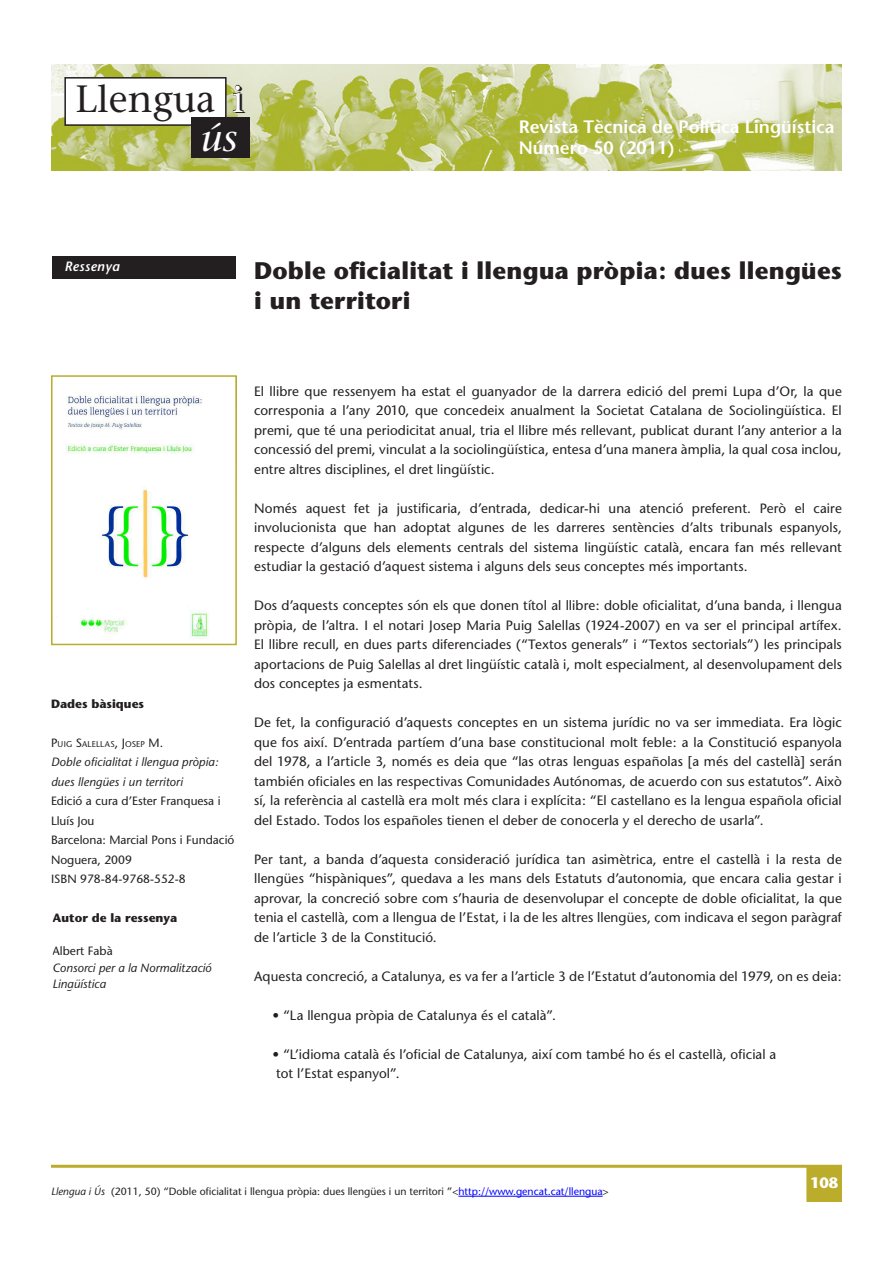
<style>
.page{position:relative;width:893px;height:1263px;background:#fff}
.page>*{position:absolute;margin:0;border:0;box-sizing:border-box;transform-origin:0 0}
.t1{font:37.95px/39.2px "Stone Serif";color:#231f20;text-align:right}
.t2{font:700 24px/30px "Stone Sans";letter-spacing:.01em;color:#231f20}
.t3{font:600 18px/21px "Stone Sans";color:#fff}
.t4{font:700 15px "Stone Sans";color:#fff}
.t5{font:13.5px/19.5px "Stone Sans";letter-spacing:.005em;color:#231f20;text-align:justify}
.t6{font:italic 600 13.5px "Stone Sans";letter-spacing:.025em;color:#fff}
.t7{font:12px/19.5px "Stone Sans";color:#231f20}
.t8{font:italic 12px/19.5px "Stone Sans";letter-spacing:.005em;color:#231f20}
.t9{font:700 12px "Stone Sans";color:#231f20}
.t10{font:10.5px "Stone Sans";color:#231f20}
.t11{font:8.4px "Stone Sans";letter-spacing:.025em;color:#231f20}
.s1{color:#fff}
.s2{font-style:italic;color:#fff}
.s3{font-size:12px}
.s4{font-style:italic}
.s5{color:#00f}
</style>
<div class="page">
<img style="left:51px;top:64px;width:791px;height:107px">
<hr style="left:458px;top:1196px;width:145px;height:1px;background:#00f">
<div style="left:52px;top:256px;width:183px;height:22px;background:#231f20"></div>
<div style="left:807px;top:1167px;width:34px;height:34px;background:#bbac2c"></div>
<div style="left:806px;top:1166px;width:36px;height:36px;border:2px solid #bbac2c"></div>
<hr style="left:51px;top:1165px;width:791px;height:3px;background:#bbac2c">
<div style="left:65px;top:78px;width:161px;height:47px;background:#fff"></div>
<div style="left:64px;top:77px;width:163px;height:49px;border:2px solid #231f20"></div>
<svg style="left:233px;top:85px;width:11px;height:27px"></svg>
<div style="left:191px;top:118px;width:58px;height:40px;background:#231f20"></div>
<img style="left:65px;top:392px;width:143px;height:245px">
<div style="left:51px;top:375px;width:186px;height:270px;border:2px solid #bbac2c"></div>
<h1 class="t1" style="left:75px;top:79px;width:170px">Llengua <span class="s1">i </span><span class="s2">ús</span></h1>
<h3 class="t3" style="left:519px;top:116px;width:317px">Revista Tècnica de Política Lingüística<br>Número 50 (2011)</h3>
<p class="t6" style="left:65px;top:258px;width:57px">Ressenya</p>
<h2 class="t2" style="left:254px;top:255px;width:589px">Doble oficialitat i llengua pròpia: dues llengües i un territori</h2>
<p class="t9" style="left:51px;top:696px;width:95px">Dades bàsiques</p>
<p class="t11" style="left:51px;top:739px;width:114px"><span class="s3">P</span>UIG <span class="s3">S</span>ALELLAS<span class="s3">, J</span>OSEP <span class="s3">M.</span></p>
<p class="t8" style="left:51px;top:752px;width:169px">Doble oficialitat i llengua pròpia: dues llengües i un territori</p>
<p class="t7" style="left:51px;top:791px;width:185px">Edició a cura d’Ester Franquesa i<br>Lluís Jou<br>Barcelona: Marcial Pons i Fundació<br>Noguera, 2009<br>ISBN 978-84-9768-552-8</p>
<p class="t9" style="left:53px;top:911px;width:126px">Autor de la ressenya</p>
<p class="t7" style="left:53px;top:941px;width:62px">Albert Fabà</p>
<p class="t8" style="left:53px;top:959px;width:160px;line-height:16.5px">Consorci per a la Normalització<br>Lingüística</p>
<p class="t5" style="left:254px;top:381px;width:589px">El llibre que ressenyem ha estat el guanyador de la darrera edició del premi Lupa d’Or, la que corresponia a l’any 2010, que concedeix anualment la Societat Catalana de Sociolingüística. El premi, que té una periodicitat anual, tria el llibre més rellevant, publicat durant l’any anterior a la concessió del premi, vinculat a la sociolingüística, entesa d’una manera àmplia, la qual cosa inclou, entre altres disciplines, el dret lingüístic.</p>
<p class="t5" style="left:254px;top:498px;width:589px">Només aquest fet ja justificaria, d’entrada, dedicar-hi una atenció preferent. Però el caire involucionista que han adoptat algunes de les darreres sentències d’alts tribunals espanyols, respecte d’alguns dels elements centrals del sistema lingüístic català, encara fan més rellevant estudiar la gestació d’aquest sistema i alguns dels seus conceptes més importants.</p>
<p class="t5" style="left:254px;top:596px;width:589px">Dos d’aquests conceptes són els que donen títol al llibre: doble oficialitat, d’una banda, i llengua pròpia, de l’altra. I el notari Josep Maria Puig Salellas (1924-2007) en va ser el principal artífex.<br>El llibre recull, en dues parts diferenciades (“Textos generals” i “Textos sectorials”) les principals aportacions de Puig Salellas al dret lingüístic català i, molt especialment, al desenvolupament dels dos conceptes ja esmentats.</p>
<p class="t5" style="left:254px;top:713px;width:589px">De fet, la configuració d’aquests conceptes en un sistema jurídic no va ser immediata. Era lògic que fos així. D’entrada partíem d’una base constitucional molt feble: a la Constitució espanyola del 1978, a l’article 3, només es deia que “las otras lenguas españolas [a més del castellà] serán también oficiales en las respectivas Comunidades Autónomas, de acuerdo con sus estatutos”. Això sí, la referència al castellà era molt més clara i explícita: “El castellano es la lengua española oficial del Estado. Todos los españoles tienen el deber de conocerla y el derecho de usarla”.</p>
<p class="t5" style="left:254px;top:849px;width:589px">Per tant, a banda d’aquesta consideració jurídica tan asimètrica, entre el castellà i la resta de llengües “hispàniques”, quedava a les mans dels Estatuts d’autonomia, que encara calia gestar i aprovar, la concreció sobre com s’hauria de desenvolupar el concepte de doble oficialitat, la que tenia el castellà, com a llengua de l’Estat, i la de les altres llengües, com indicava el segon paràgraf de l’article 3 de la Constitució.</p>
<p class="t5" style="left:254px;top:966px;width:589px">Aquesta concreció, a Catalunya, es va fer a l’article 3 de l’Estatut d’autonomia del 1979, on es deia:</p>
<p class="t5" style="left:272px;top:1005px;width:285px">• “La llengua pròpia de Catalunya és el català”.</p>
<p class="t5" style="left:272px;top:1044px;width:505px">• “L’idioma català és l’oficial de Catalunya, així com també ho és el castellà, oficial a tot l’Estat espanyol”.</p>
<p class="t10" style="left:51px;top:1185px;width:559px"><span class="s4">Llengua i Ús</span> (2011, 50) “Doble oficialitat i llengua pròpia: dues llengües i un territori ”&lt;<span class="s5">http://www.gencat.cat/llengua</span>&gt;</p>
<p class="t4" style="left:810px;top:1174px;width:30px">108</p>
</div>
